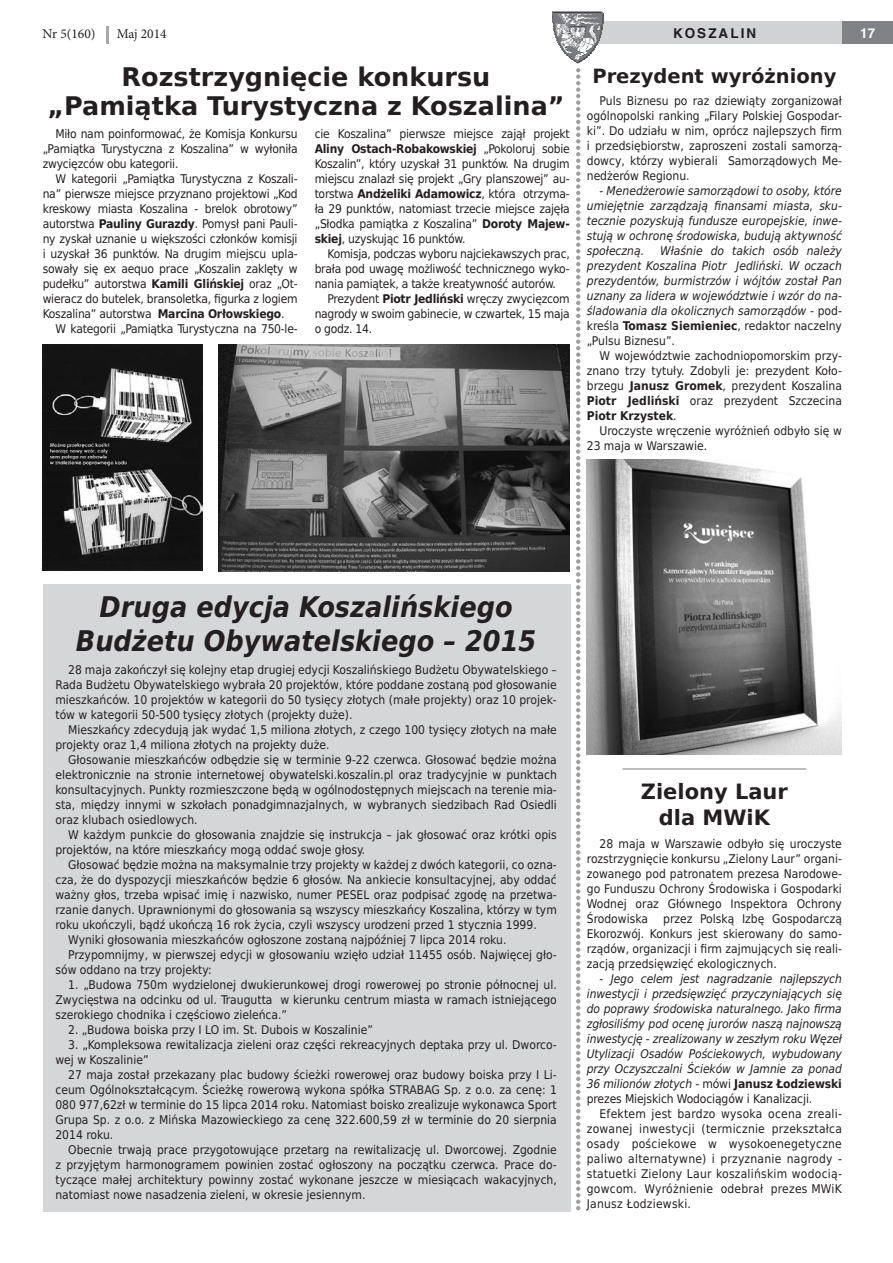
<style>
.page{position:relative;width:893px;height:1263px;background:#fff}
.page>*{position:absolute;margin:0;border:0;box-sizing:border-box;transform-origin:0 0}
.gz_tytulik_sformatow{font:italic 700 28.5px "DejaVu Sans Condensed";color:#231f20}
.gz_tytulik_sformatow-2{font:700 25.5px "DejaVu Sans";color:#231f20}
.gz_tytulik_sformatow-3{font:700 21px "DejaVu Sans";color:#231f20}
.gz_tytulik_sformatow-4{font:700 19.5px "DejaVu Sans";color:#231f20}
.t1{font:13.5px "Minion Pro";color:#231f20}
.t2{font:700 13.5px "Switzerland";letter-spacing:.15em;color:#231f20}
.t3{font:700 13.5px "Switzerland";color:#fff}
.Normalny{font:12px/15px "DejaVu Sans Condensed";color:#231f20;text-align:justify}
.Normalny__Web{font:12px/15px "DejaVu Sans Condensed";letter-spacing:-.02em;color:#231f20;text-align:justify}
.Normalny__Web-2{font:italic 12px/15px "DejaVu Sans Condensed";color:#231f20;text-align:justify}
.Normalny-2{font:italic 12px/15px "DejaVu Sans Condensed";letter-spacing:-.01em;color:#231f20;text-align:justify}
.Normalny__Web-3{font:12px/15px "DejaVu Sans Condensed";color:#231f20}
.Normalny-3{font:12px "DejaVu Sans Condensed";letter-spacing:-.02em;color:#231f20}
.s1{font-weight:700}
.s2{font-style:normal}
.s3{font-weight:700;font-style:normal}
</style>
<div class="page">
<div style="left:570px;top:22px;width:323px;height:22px;background:#d1d2d4"></div>
<div style="left:842px;top:22px;width:51px;height:22px;background:#808285"></div>
<svg style="left:106px;top:26px;width:2px;height:17px"></svg>
<div style="left:43px;top:585px;width:527px;height:627px;background:#d5d6d8"></div>
<img style="left:553px;top:12px;width:50px;height:40px">
<img style="left:592px;top:459px;width:250px;height:296px">
<img style="left:218px;top:345px;width:345px;height:227px">
<img style="left:43px;top:345px;width:159px;height:226px">
<svg style="left:563px;top:51px;width:29px;height:1159px"></svg>
<hr style="left:622px;top:768px;width:184px;height:2px;background:#a8a9ad">
<p class="t1" style="left:43px;top:25px;width:55px">Nr 5(160)</p>
<p class="t1" style="left:117px;top:25px;width:51px">Maj 2014</p>
<p class="t2" style="left:673px;top:25px;width:85px">KOSZALIN</p>
<p class="t3" style="left:860px;top:25px;width:17px">17</p>
<p class="gz_tytulik_sformatow-2" style="left:122px;top:56px;width:370px">Rozstrzygnięcie konkursu</p>
<p class="gz_tytulik_sformatow-2" style="left:47px;top:85px;width:519px">„Pamiątka Turystyczna z Koszalina”</p>
<p class="Normalny__Web" style="left:43px;top:126px;width:256px;text-indent:13px">Miło nam poinformować, że Komisja Konkursu „Pamiątka Turystyczna z Koszalina” w wyłoniła zwycięzców obu kategorii.</p>
<p class="Normalny__Web" style="left:43px;top:171px;width:256px;text-indent:13px">W kategorii „Pamiątka Turystyczna z Koszali&shy;na” pierwsze miejsce przyznano projektowi „Kod kreskowy miasta Koszalina - brelok obrotowy” autorstwa <span class="s1">Pauliny Gurazdy</span>. Pomysł pani Pauli&shy;ny zyskał uznanie u większości członków komisji i uzyskał 36 punktów. Na drugim miejscu upla&shy;sowały się ex aequo prace „Koszalin zaklęty w pudełku” autorstwa <span class="s1">Kamili Glińskiej</span> oraz „Ot&shy;wieracz do butelek, bransoletka, figurka z logiem Koszalina” autorstwa <span class="s1">Marcina Orłowskiego</span>.</p>
<p class="Normalny-3" style="left:55px;top:319px;width:244px">W kategorii „Pamiątka Turystyczna na 750-le-</p>
<p class="Normalny" style="left:315px;top:126px;width:257px">cie Koszalina” pierwsze miejsce zajął projekt <span class="s1">Aliny Ostach-Robakowskiej</span> „Pokoloruj sobie Koszalin”, który uzyskał 31 punktów. Na drugim miejscu znalazł się projekt „Gry planszowej” au&shy;torstwa <span class="s1">Andżeliki Adamowicz</span>, która otrzyma&shy;ła 29 punktów, natomiast trzecie miejsce zajęła „Słodka pamiątka z Koszalina” <span class="s1">Doroty Majew&shy;skiej</span>, uzyskując 16 punktów.</p>
<p class="Normalny__Web" style="left:315px;top:246px;width:257px;text-indent:13px">Komisja, podczas wyboru najciekawszych prac, brała pod uwagę możliwość technicznego wyko&shy;nania pamiątek, a także kreatywność autorów.</p>
<p class="Normalny__Web" style="left:315px;top:291px;width:257px;text-indent:13px">Prezydent <span class="s1">Piotr Jedliński</span> wręczy zwycięzcom nagrody w swoim gabinecie, w czwartek, 15 maja o godz. 14.</p>
<p class="gz_tytulik_sformatow-4" style="left:592px;top:60px;width:246px">Prezydent wyróżniony</p>
<p class="Normalny__Web" style="left:587px;top:93px;width:257px;text-indent:13px">Puls Biznesu po raz dziewiąty zorganizował ogólnopolski ranking „Filary Polskiej Gospodar&shy;ki”. Do udziału w nim, oprócz najlepszych firm i przedsiębiorstw, zaproszeni zostali samorzą&shy;dowcy, którzy wybierali Samorządowych Me&shy;nedżerów Regionu.</p>
<p class="Normalny__Web-2" style="left:587px;top:183px;width:257px;text-indent:13px">- Menedżerowie samorządowi to osoby, które umiejętnie zarządzają finansami miasta, sku&shy;tecznie pozyskują fundusze europejskie, inwe&shy;stują w ochronę środowiska, budują aktywność społeczną.</p>
<p class="Normalny__Web-2" style="left:587px;top:243px;width:257px;text-indent:73px">Właśnie do takich osób należy prezydent Koszalina Piotr Jedliński. W oczach prezydentów, burmistrzów i wójtów został Pan uznany za lidera w województwie i wzór do na&shy;śladowania dla okolicznych samorządów - <span class="s2">pod&shy;kreśla</span> <span class="s3">Tomasz Siemieniec</span><span class="s2">, redaktor naczelny „Pulsu Biznesu”.</span></p>
<p class="Normalny__Web" style="left:587px;top:348px;width:257px;text-indent:13px">W województwie zachodniopomorskim przy&shy;znano trzy tytuły. Zdobyli je: prezydent Koło&shy;brzegu <span class="s1">Janusz Gromek</span>, prezydent Koszalina <span class="s1">Piotr Jedliński</span> oraz prezydent Szczecina <span class="s1">Piotr Krzystek</span>.</p>
<p class="Normalny__Web-3" style="left:587px;top:423px;width:257px;text-indent:13px">Uroczyste wręczenie wyróżnień odbyło się w<br>23 maja w Warszawie.</p>
<p class="gz_tytulik_sformatow" style="left:100px;top:585px;width:415px">Druga edycja Koszalińskiego</p>
<p class="gz_tytulik_sformatow" style="left:76px;top:619px;width:462px">Budżetu Obywatelskiego – 2015</p>
<p class="Normalny" style="left:55px;top:662px;width:503px;text-indent:13px">28 maja zakończył się kolejny etap drugiej edycji Koszalińskiego Budżetu Obywatelskiego – Rada Budżetu Obywatelskiego wybrała 20 projektów, które poddane zostaną pod głosowanie mieszkańców. 10 projektów w kategorii do 50 tysięcy złotych (małe projekty) oraz 10 projek&shy;tów w kategorii 50-500 tysięcy złotych (projekty duże).</p>
<p class="Normalny" style="left:55px;top:722px;width:503px;text-indent:13px">Mieszkańcy zdecydują jak wydać 1,5 miliona złotych, z czego 100 tysięcy złotych na małe projekty oraz 1,4 miliona złotych na projekty duże.</p>
<p class="Normalny" style="left:55px;top:752px;width:503px;text-indent:13px">Głosowanie mieszkańców odbędzie się w terminie 9-22 czerwca. Głosować będzie można elektronicznie na stronie internetowej obywatelski.koszalin.pl oraz tradycyjnie w punktach konsultacyjnych. Punkty rozmieszczone będą w ogólnodostępnych miejscach na terenie mia&shy;sta, między innymi w szkołach ponadgimnazjalnych, w wybranych siedzibach Rad Osiedli oraz klubach osiedlowych.</p>
<p class="Normalny" style="left:55px;top:827px;width:503px;text-indent:13px">W każdym punkcie do głosowania znajdzie się instrukcja – jak głosować oraz krótki opis projektów, na które mieszkańcy mogą oddać swoje głosy.</p>
<p class="Normalny" style="left:55px;top:857px;width:503px;text-indent:13px">Głosować będzie można na maksymalnie trzy projekty w każdej z dwóch kategorii, co ozna&shy;cza, że do dyspozycji mieszkańców będzie 6 głosów. Na ankiecie konsultacyjnej, aby oddać ważny głos, trzeba wpisać imię i nazwisko, numer PESEL oraz podpisać zgodę na przetwa&shy;rzanie danych. Uprawnionymi do głosowania są wszyscy mieszkańcy Koszalina, którzy w tym roku ukończyli, bądź ukończą 16 rok życia, czyli wszyscy urodzeni przed 1 stycznia 1999.</p>
<p class="Normalny" style="left:68px;top:932px;width:440px">Wyniki głosowania mieszkańców ogłoszone zostaną najpóźniej 7 lipca 2014 roku.</p>
<p class="Normalny" style="left:55px;top:947px;width:503px;text-indent:13px">Przypomnijmy, w pierwszej edycji w głosowaniu wzięło udział 11455 osób. Najwięcej gło&shy;sów oddano na trzy projekty:</p>
<p class="Normalny" style="left:55px;top:977px;width:503px;text-indent:13px">1. „Budowa 750m wydzielonej dwukierunkowej drogi rowerowej po stronie północnej ul.<br>Zwycięstwa na odcinku od ul. Traugutta w kierunku centrum miasta w ramach istniejącego szerokiego chodnika i częściowo zieleńca.”</p>
<p class="Normalny" style="left:68px;top:1022px;width:306px">2. „Budowa boiska przy I LO im. St. Dubois w Koszalinie”</p>
<p class="Normalny" style="left:55px;top:1037px;width:503px;text-indent:13px">3. „Kompleksowa rewitalizacja zieleni oraz części rekreacyjnych deptaka przy ul. Dworco&shy;wej w Koszalinie”</p>
<p class="Normalny" style="left:55px;top:1067px;width:503px;text-indent:13px">27 maja został przekazany plac budowy ścieżki rowerowej oraz budowy boiska przy I Li&shy;ceum Ogólnokształcącym. Ścieżkę rowerową wykona spółka STRABAG Sp. z o.o. za cenę: 1<br>080 977,62zł w terminie do 15 lipca 2014 roku. Natomiast boisko zrealizuje wykonawca Sport Grupa Sp. z o.o. z Mińska Mazowieckiego za cenę 322.600,59 zł w terminie do 20 sierpnia 2014 roku.</p>
<p class="Normalny" style="left:55px;top:1142px;width:503px;text-indent:13px">Obecnie trwają prace przygotowujące przetarg na rewitalizację ul. Dworcowej. Zgodnie z przyjętym harmonogramem powinien zostać ogłoszony na początku czerwca. Prace do&shy;tyczące małej architektury powinny zostać wykonane jeszcze w miesiącach wakacyjnych, natomiast nowe nasadzenia zieleni, w okresie jesiennym.</p>
<p class="gz_tytulik_sformatow-3" style="left:641px;top:775px;width:149px">Zielony Laur</p>
<p class="gz_tytulik_sformatow-3" style="left:659px;top:800px;width:113px">dla MWiK</p>
<p class="Normalny" style="left:587px;top:836px;width:257px;text-indent:13px">28 maja w Warszawie odbyło się uroczyste rozstrzygnięcie konkursu „Zielony Laur” organi&shy;zowanego pod patronatem prezesa Narodowe&shy;go Funduszu Ochrony Środowiska i Gospodarki Wodnej oraz Głównego Inspektora Ochrony Środowiska</p>
<p class="Normalny" style="left:587px;top:911px;width:257px;text-indent:76px">przez Polską Izbę Gospodarczą Ekorozwój. Konkurs jest skierowany do samo&shy;rządów, organizacji i firm zajmujących się reali&shy;zacją przedsięwzięć ekologicznych.</p>
<p class="Normalny-2" style="left:587px;top:971px;width:257px;text-indent:13px">- Jego celem jest nagradzanie najlepszych inwestycji i przedsięwzięć przyczyniających się do poprawy środowiska naturalnego. Jako firma zgłosiliśmy pod ocenę jurorów naszą najnowszą inwestycję - zrealizowany w zeszłym roku Węzeł Utylizacji Osadów Pościekowych, wybudowany przy Oczyszczalni Ścieków w Jamnie za ponad 36 milionów złotych - <span class="s2">mówi</span> <span class="s3">Janusz Łodziewski </span><span class="s2">prezes Miejskich Wodociągów i Kanalizacji.</span></p>
<p class="Normalny" style="left:587px;top:1106px;width:257px;text-indent:13px">Efektem jest bardzo wysoka ocena zreali&shy;zowanej inwestycji (termicznie przekształca osady pościekowe w wysokoenegetyczne paliwo alternatywne) i przyznanie nagrody - statuetki Zielony Laur koszalińskim wodocią&shy;gowcom. Wyróżnienie odebrał prezes MWiK Janusz Łodziewski.</p>
</div>
